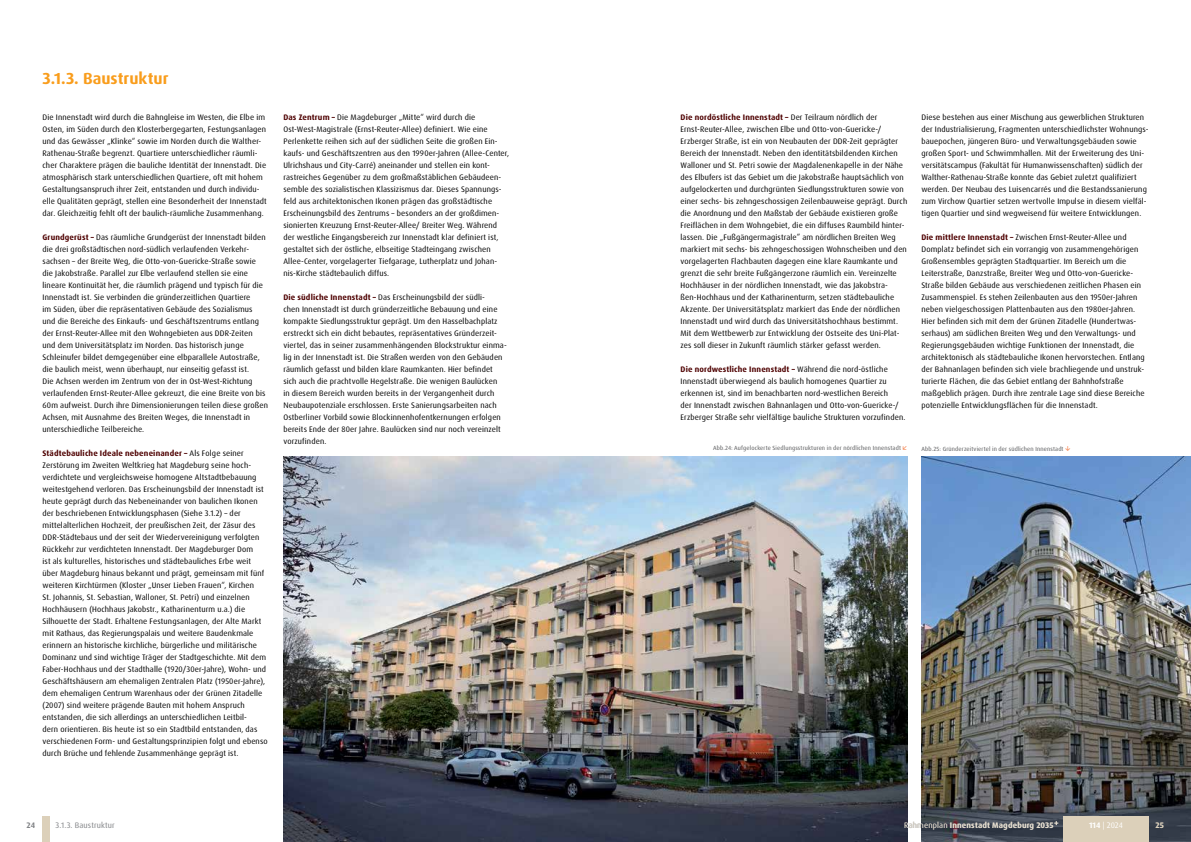
<style>
.page{position:relative;width:1191px;height:842px;background:#fff}
.page>*{position:absolute;margin:0;border:0;box-sizing:border-box;transform-origin:0 0}
.t1{font:700 16px "Dax Pro";letter-spacing:.005em;color:#f99d1c}
.t2{font:8px/12px "Dax Pro";letter-spacing:.015em;color:#000}
.t3{font:700 8px "Dax Pro";letter-spacing:.015em;color:#e8e0d1}
.t4{font:8px "Dax Pro";letter-spacing:.015em;color:#808285}
.t5{font:8px "Dax Pro";color:#fff}
.t6{font:700 8px "Dax Pro";color:#808285}
.t7{font:700 8px "Dax Pro";color:#dcd0ba}
.t8{font:6px "Dax Pro";letter-spacing:.025em;color:#58595b}
.s1{font-weight:700;color:#4e0000}
.s2{font-weight:700}
.s3{font-weight:400}
</style>
<div class="page">
<img style="left:921px;top:456px;width:270px;height:386px">
<img style="left:283px;top:456px;width:624px;height:386px">
<div style="left:1063px;top:816px;width:85px;height:26px;background:#dcd0ba"></div>
<div style="left:43px;top:816px;width:7px;height:26px;background:#dcd0ba"></div>
<svg style="left:1054px;top:821px;width:4px;height:4px"></svg>
<h1 class="t1" style="left:43px;top:68px;width:127px">3.1.3. Baustruktur</h1>
<p class="t2" style="left:43px;top:111px;width:226px">Die Innenstadt wird durch die Bahngleise im Westen, die Elbe im Osten, im Süden durch den Klosterbergegarten, Festungsanlagen und das Gewässer „Klinke“ sowie im Norden durch die Walther-Rathenau-Straße begrenzt. Quartiere unterschiedlicher räumli&shy;cher Charaktere prägen die bauliche Identität der Innenstadt. Die atmosphärisch stark unterschiedlichen Quartiere, oft mit hohem Gestaltungsanspruch ihrer Zeit, entstanden und durch individu&shy;elle Qualitäten geprägt, stellen eine Besonderheit der Innenstadt dar. Gleichzeitig fehlt oft der baulich-räumliche Zusammenhang.</p>
<p class="t2" style="left:43px;top:231px;width:227px"><span class="s1">Grundgerüst –</span> Das räumliche Grundgerüst der Innenstadt bilden die drei großstädtischen nord-südlich verlaufenden Verkehr&shy;sachsen – der Breite Weg, die Otto-von-Guericke-Straße sowie die Jakobstraße. Parallel zur Elbe verlaufend stellen sie eine lineare Kontinuität her, die räumlich prägend und typisch für die Innenstadt ist. Sie verbinden die gründerzeitlichen Quartiere<br>im Süden, über die repräsentativen Gebäude des Sozialismus<br>und die Bereiche des Einkaufs- und Geschäftszentrums entlang der Ernst-Reuter-Allee mit den Wohngebieten aus DDR-Zeiten<br>und dem Universitätsplatz im Norden. Das historisch junge Schleinufer bildet demgegenüber eine elbparallele Autostraße, die baulich meist, wenn überhaupt, nur einseitig gefasst ist.<br>Die Achsen werden im Zentrum von der in Ost-West-Richtung verlaufenden Ernst-Reuter-Allee gekreuzt, die eine Breite von bis 60m aufweist. Durch ihre Dimensionierungen teilen diese großen Achsen, mit Ausnahme des Breiten Weges, die Innenstadt in unterschiedliche Teilbereiche.</p>
<p class="t2" style="left:43px;top:447px;width:227px"><span class="s1">Städtebauliche Ideale nebeneinander –</span> Als Folge seiner Zerstörung im Zweiten Weltkrieg hat Magdeburg seine hoch&shy;verdichtete und vergleichsweise homogene Altstadtbebauung weitestgehend verloren. Das Erscheinungsbild der Innenstadt ist heute geprägt durch das Nebeneinander von baulichen Ikonen der beschriebenen Entwicklungsphasen (Siehe 3.1.2) – der mittelalterlichen Hochzeit, der preußischen Zeit, der Zäsur des DDR-Städtebaus und der seit der Wiedervereinigung verfolgten Rückkehr zur verdichteten Innenstadt. Der Magdeburger Dom<br>ist als kulturelles, historisches und städtebauliches Erbe weit über Magdeburg hinaus bekannt und prägt, gemeinsam mit fünf weiteren Kirchtürmen (Kloster „Unser Lieben Frauen“, Kirchen<br>St. Johannis, St. Sebastian, Walloner, St. Petri) und einzelnen Hochhäusern (Hochhaus Jakobstr., Katharinenturm u.a.) die Silhouette der Stadt. Erhaltene Festungsanlagen, der Alte Markt mit Rathaus, das Regierungspalais und weitere Baudenkmale erinnern an historische kirchliche, bürgerliche und militärische Dominanz und sind wichtige Träger der Stadtgeschichte. Mit dem Faber-Hochhaus und der Stadthalle (1920/30er-Jahre), Wohn- und Geschäftshäusern am ehemaligen Zentralen Platz (1950er-Jahre), dem ehemaligen Centrum Warenhaus oder der Grünen Zitadelle (2007) sind weitere prägende Bauten mit hohem Anspruch entstanden, die sich allerdings an unterschiedlichen Leitbil-<br>dern orientieren. Bis heute ist so ein Stadtbild entstanden, das verschiedenen Form- und Gestaltungsprinzipien folgt und ebenso durch Brüche und fehlende Zusammenhänge geprägt ist.</p>
<p class="t2" style="left:283px;top:111px;width:227px"><span class="s1">Das Zentrum –</span> Die Magdeburger „Mitte“ wird durch die Ost-West-Magistrale (Ernst-Reuter-Allee) definiert. Wie eine Perlenkette reihen sich auf der südlichen Seite die großen Ein&shy;kaufs- und Geschäftszentren aus den 1990er-Jahren (Allee-Center, Ulrichshaus und City-Carré) aneinander und stellen ein kont&shy;rastreiches Gegenüber zu dem großmaßstäblichen Gebäudeen&shy;semble des sozialistischen Klassizismus dar. Dieses Spannungs&shy;feld aus architektonischen Ikonen prägen das großstädtische Erscheinungsbild des Zentrums – besonders an der großdimen&shy;sionierten Kreuzung Ernst-Reuter-Allee/ Breiter Weg. Während der westliche Eingangsbereich zur Innenstadt klar definiert ist, gestaltet sich der östliche, elbseitige Stadteingang zwischen Allee-Center, vorgelagerter Tiefgarage, Lutherplatz und Johan&shy;nis-Kirche städtebaulich diffus.</p>
<p class="t2" style="left:283px;top:291px;width:225px"><span class="s1">Die südliche Innenstadt –</span> Das Erscheinungsbild der südli-<br>chen Innenstadt ist durch gründerzeitliche Bebauung und eine kompakte Siedlungsstruktur geprägt. Um den Hasselbachplatz erstreckt sich ein dicht bebautes, repräsentatives Gründerzeit&shy;viertel, das in seiner zusammenhängenden Blockstruktur einma&shy;lig in der Innenstadt ist. Die Straßen werden von den Gebäuden räumlich gefasst und bilden klare Raumkanten. Hier befindet sich auch die prachtvolle Hegelstraße. Die wenigen Baulücken<br>in diesem Bereich wurden bereits in der Vergangenheit durch Neubaupotenziale erschlossen. Erste Sanierungsarbeiten nach Ostberliner Vorbild sowie Blockinnenhofentkernungen erfolgen bereits Ende der 80er Jahre. Baulücken sind nur noch vereinzelt vorzufinden.</p>
<p class="t2" style="left:680px;top:111px;width:228px"><span class="s1">Die nordöstliche Innenstadt –</span> Der Teilraum nördlich der Ernst-Reuter-Allee, zwischen Elbe und Otto-von-Guericke-/ Erzberger Straße, ist ein von Neubauten der DDR-Zeit geprägter Bereich der Innenstadt. Neben den identitätsbildenden Kirchen Walloner und St. Petri sowie der Magdalenenkapelle in der Nähe des Elbufers ist das Gebiet um die Jakobstraße hauptsächlich von aufgelockerten und durchgrünten Siedlungsstrukturen sowie von einer sechs- bis zehngeschossigen Zeilenbauweise geprägt. Durch die Anordnung und den Maßstab der Gebäude existieren große Freiflächen in dem Wohngebiet, die ein diffuses Raumbild hinter&shy;lassen. Die „Fußgängermagistrale” am nördlichen Breiten Weg markiert mit sechs- bis zehngeschossigen Wohnscheiben und den vorgelagerten Flachbauten dagegen eine klare Raumkante und grenzt die sehr breite Fußgängerzone räumlich ein. Vereinzelte Hochhäuser in der nördlichen Innenstadt, wie das Jakobstra&shy;ßen-Hochhaus und der Katharinenturm, setzen städtebauliche Akzente. Der Universitätsplatz markiert das Ende der nördlichen Innenstadt und wird durch das Universitätshochhaus bestimmt.<br>Mit dem Wettbewerb zur Entwicklung der Ostseite des Uni-Plat&shy;zes soll dieser in Zukunft räumlich stärker gefasst werden.</p>
<p class="t2" style="left:680px;top:363px;width:226px"><span class="s1">Die nordwestliche Innenstadt –</span> Während die nord-östliche Innenstadt überwiegend als baulich homogenes Quartier zu erkennen ist, sind im benachbarten nord-westlichen Bereich<br>der Innenstadt zwischen Bahnanlagen und Otto-von-Guericke-/ Erzberger Straße sehr vielfältige bauliche Strukturen vorzufinden.</p>
<p class="t2" style="left:921px;top:111px;width:228px">Diese bestehen aus einer Mischung aus gewerblichen Strukturen der Industrialisierung, Fragmenten unterschiedlichster Wohnungs&shy;bauepochen, jüngeren Büro- und Verwaltungsgebäuden sowie großen Sport- und Schwimmhallen. Mit der Erweiterung des Uni&shy;versitätscampus (Fakultät für Humanwissenschaften) südlich der Walther-Rathenau-Straße konnte das Gebiet zuletzt qualifiziert werden. Der Neubau des Luisencarrés und die Bestandssanierung zum Virchow Quartier setzen wertvolle Impulse in diesem vielfäl&shy;tigen Quartier und sind wegweisend für weitere Entwicklungen.</p>
<p class="t2" style="left:921px;top:231px;width:225px"><span class="s1">Die mittlere Innenstadt –</span> Zwischen Ernst-Reuter-Allee und Domplatz befindet sich ein vorrangig von zusammengehörigen Großensembles geprägten Stadtquartier. Im Bereich um die Leiterstraße, Danzstraße, Breiter Weg und Otto-von-Guericke-Straße bilden Gebäude aus verschiedenen zeitlichen Phasen ein Zusammenspiel. Es stehen Zeilenbauten aus den 1950er-Jahren neben vielgeschossigen Plattenbauten aus den 1980er-Jahren.<br>Hier befinden sich mit dem der Grünen Zitadelle (Hundertwas&shy;serhaus) am südlichen Breiten Weg und den Verwaltungs- und Regierungsgebäuden wichtige Funktionen der Innenstadt, die architektonisch als städtebauliche Ikonen hervorstechen. Entlang der Bahnanlagen befinden sich viele brachliegende und unstruk&shy;turierte Flächen, die das Gebiet entlang der Bahnhofstraße maßgeblich prägen. Durch ihre zentrale Lage sind diese Bereiche potenzielle Entwicklungsflächen für die Innenstadt.</p>
<p class="t8" style="left:713px;top:444px;width:189px">Abb.24: Aufgelockerte Siedlungsstrukturen in der nördlichen Innenstadt</p>
<p class="t8" style="left:921px;top:445px;width:144px">Abb.25: Gründerzeitviertel in der südlichen Innenstadt</p>
<p class="t6" style="left:26px;top:820px;width:10px">24</p>
<p class="t4" style="left:56px;top:820px;width:61px">3.1.3. Baustruktur</p>
<p class="t5" style="left:1089px;top:820px;width:35px"><span class="s2">114</span> | 2024</p>
<p class="t3" style="left:904px;top:820px;width:151px"><span class="s3">Rahmenplan</span> Innenstadt Magdeburg 2035</p>
<p class="t7" style="left:1155px;top:820px;width:10px">25</p>
</div>
